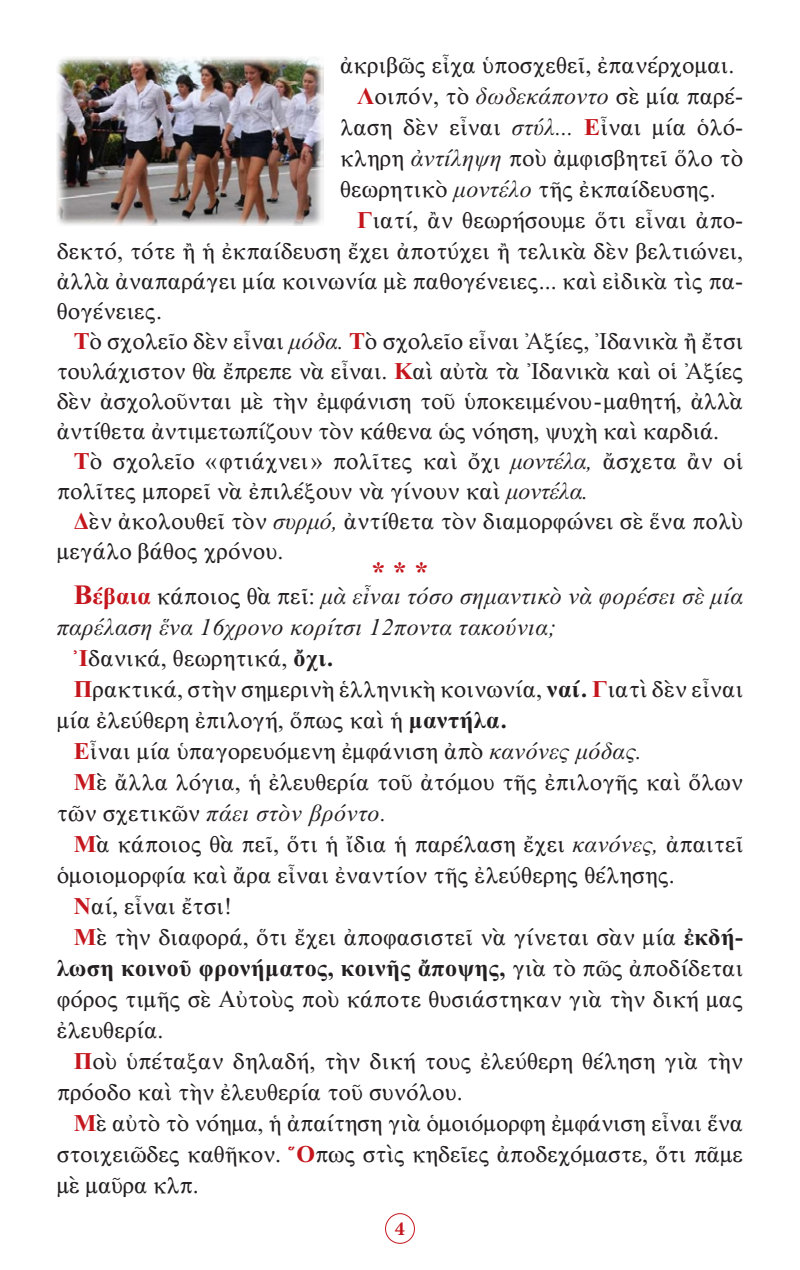
<style>
.page{position:relative;width:800px;height:1270px;background:#fff}
.page>*{position:absolute;margin:0;border:0;box-sizing:border-box;transform-origin:0 0}
.Asteriskoi{font:28px "CTOS New Times Bold Test 1";color:#c4161c}
.t1{font:24px/31px "CTOS New Times Roman Test 1";color:#231f20}
.t2{font:24px/31px "CTOS New Times Italic Test 1";letter-spacing:.02em;color:#231f20}
.t3{font:700 20px "Minion Pro";color:#c4161c}
.s1{font-family:"CTOS New Times Bold Test 1";color:#c4161c}
.s2{font-family:"CTOS New Times Italic Test 1"}
.s3{font-family:"CTOS New Times Bold Test 1";font-size:28px;color:#c4161c}
.s4{font-family:"CTOS New Times Roman Test 1"}
.s5{font-family:"CTOS New Times Bold Test 1"}
</style>
<div class="page">
<div style="left:385px;top:1213px;width:30px;height:31px;border:1px solid #c4161c;border-radius:50%"></div>
<img style="left:57px;top:57px;width:266px;height:169px">
<p class="t1" style="left:340px;top:50px;width:396px">ἀκριβῶς εἶχα ὑποσχεθεῖ, ἐπανέρχομαι.</p>
<p class="t1" style="left:340px;top:81px;width:405px;text-align:justify;text-indent:17px"><span class="s1">Λ</span>οιπόν, τὸ <span class="s2">δωδεκάποντο</span> σὲ μία παρέ&shy;λαση δὲν εἶναι <span class="s2">στύλ...</span> <span class="s1">Ε</span>ἶναι μία ὁλό&shy;κληρη <span class="s2">ἀντίληψη</span> ποὺ ἀμφισβητεῖ ὅλο τὸ θεωρητικὸ <span class="s2">μοντέλο</span> τῆς ἐκπαίδευσης.</p>
<p class="t1" style="left:57px;top:205px;width:688px;line-height:30.4px;text-align:justify;text-indent:300px"><span class="s1">Γ</span>ιατί, ἂν θεωρήσουμε ὅτι εἶναι ἀπο&shy;δεκτό, τότε ἢ ἡ ἐκπαίδευση ἔχει ἀποτύχει ἢ τελικὰ δὲν βελτιώνει, ἀλλὰ ἀναπαράγει μία κοινωνία μὲ παθογένειες... καὶ εἰδικὰ τὶς πα&shy;θογένειες.</p>
<p class="t1" style="left:57px;top:326px;width:688px;line-height:30px;text-align:justify;text-indent:17px"><span class="s1">Τ</span>ὸ σχολεῖο δὲν εἶναι <span class="s2">μόδα.</span> <span class="s1">Τ</span>ὸ σχολεῖο εἶναι Ἀξίες, Ἰδανικὰ ἢ ἔτσι τουλάχιστον θὰ ἔπρεπε νὰ εἶναι. <span class="s1">Κ</span>αὶ αὐτὰ τὰ Ἰδανικὰ καὶ οἱ Ἀξίες δὲν ἀσχολοῦνται μὲ τὴν ἐμφάνιση τοῦ ὑποκειμένου-μαθητή, ἀλλὰ ἀντίθετα ἀντιμετωπίζουν τὸν κάθενα ὡς νόηση, ψυχὴ καὶ καρδιά.</p>
<p class="t1" style="left:57px;top:446px;width:688px;line-height:30px;text-indent:17px"><span class="s1">Τ</span>ὸ σχολεῖο «φτιάχνει» πολῖτες καὶ ὄχι <span class="s2">μοντέλα,</span> ἄσχετα ἂν οἱ πολῖτες μπορεῖ νὰ ἐπιλέξουν νὰ γίνουν καὶ <span class="s2">μοντέλα.</span></p>
<p class="t1" style="left:57px;top:506px;width:688px;line-height:30px;text-indent:17px"><span class="s1">Δ</span>ὲν ἀκολουθεῖ τὸν <span class="s2">συρμό,</span> ἀντίθετα τὸν διαμορφώνει σὲ ἕνα πολὺ μεγάλο βάθος χρόνου.</p>
<p class="Asteriskoi" style="left:371px;top:556px;width:59px">* * *</p>
<p class="t2" style="left:57px;top:581px;width:688px;text-indent:17px"><span class="s3">Β</span><span class="s1">έβαια</span> <span class="s4">κάποιος θὰ πεῖ:</span> μὰ εἶναι τόσο σημαντικὸ νὰ φορέσει σὲ μία παρέλαση ἕνα 16χρονο κορίτσι 12ποντα τακούνια;</p>
<p class="t1" style="left:74px;top:643px;width:261px"><span class="s1">Ἰ</span>δανικά, θεωρητικά, <span class="s5">ὄχι.</span></p>
<p class="t1" style="left:57px;top:674px;width:688px;text-indent:17px"><span class="s1">Π</span>ρακτικά, στὴν σημερινὴ ἑλληνικὴ κοινωνία, <span class="s5">ναί.</span> <span class="s1">Γ</span>ιατὶ δὲν εἶναι μία ἐλεύθερη ἐπιλογή, ὅπως καὶ ἡ <span class="s5">μαντήλα.</span></p>
<p class="t1" style="left:74px;top:736px;width:570px"><span class="s1">Ε</span>ἶναι μία ὑπαγορευόμενη ἐμφάνιση ἀπὸ <span class="s2">κανόνες μόδας.</span></p>
<p class="t1" style="left:57px;top:767px;width:688px;text-indent:17px"><span class="s1">Μ</span>ὲ ἄλλα λόγια, ἡ ἐλευθερία τοῦ ἀτόμου τῆς ἐπιλογῆς καὶ ὅλων τῶν σχετικῶν <span class="s2">πάει στὸν βρόντο.</span></p>
<p class="t1" style="left:57px;top:829px;width:688px;text-indent:17px"><span class="s1">Μ</span>ὰ κάποιος θὰ πεῖ, ὅτι ἡ ἴδια ἡ παρέλαση ἔχει <span class="s2">κανόνες,</span> ἀπαιτεῖ ὁμοιομορφία καὶ ἄρα εἶναι ἐναντίον τῆς ἐλεύθερης θέλησης.</p>
<p class="t1" style="left:74px;top:891px;width:160px"><span class="s1">Ν</span>αί, εἶναι ἔτσι!</p>
<p class="t1" style="left:57px;top:922px;width:688px;text-align:justify;text-indent:17px"><span class="s1">Μ</span>ὲ τὴν διαφορά, ὅτι ἔχει ἀποφασιστεῖ νὰ γίνεται σὰν μία <span class="s5">ἐκδή&shy;λωση κοινοῦ φρονήματος, κοινῆς ἄποψης,</span> γιὰ τὸ πῶς ἀποδίδεται φόρος τιμῆς σὲ Αὐτοὺς ποὺ κάποτε θυσιάστηκαν γιὰ τὴν δική μας ἐλευθερία.</p>
<p class="t1" style="left:57px;top:1046px;width:688px;text-indent:17px"><span class="s1">Π</span>οὺ ὑπέταξαν δηλαδή, τὴν δική τους ἐλεύθερη θέληση γιὰ τὴν πρόοδο καὶ τὴν ἐλευθερία τοῦ συνόλου.</p>
<p class="t1" style="left:57px;top:1108px;width:688px;text-align:justify;text-indent:17px"><span class="s1">Μ</span>ὲ αὐτὸ τὸ νόημα, ἡ ἀπαίτηση γιὰ ὁμοιόμορφη ἐμφάνιση εἶναι ἕνα στοιχειῶδες καθῆκον. <span class="s1">Ὅ</span>πως στὶς κηδεῖες ἀποδεχόμαστε, ὅτι πᾶμε μὲ μαῦρα κλπ.</p>
<p class="t3" style="left:395px;top:1215px;width:11px">4</p>
</div>
